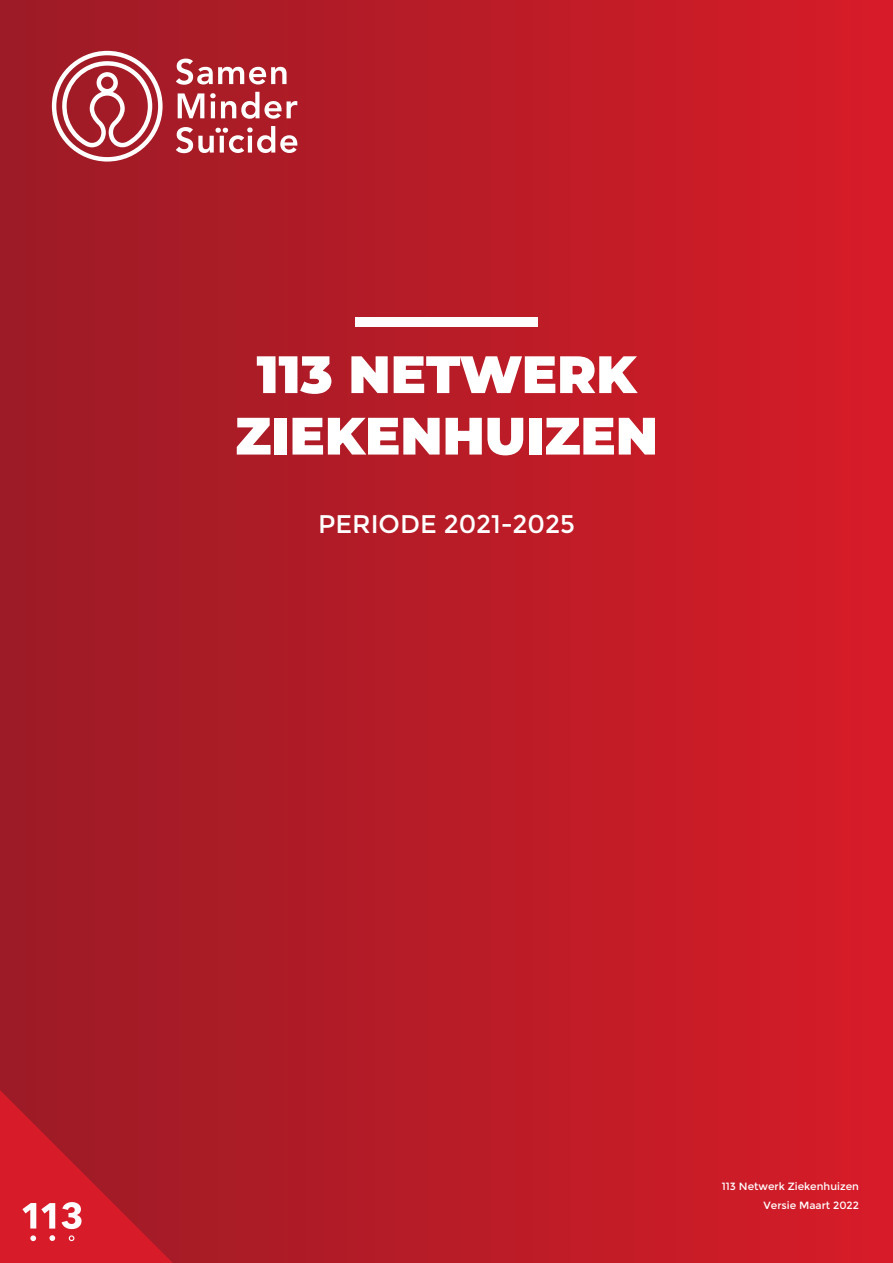
<style>
.page{position:relative;width:893px;height:1263px;background:#fff}
.page>*{position:absolute;margin:0;border:0;box-sizing:border-box;transform-origin:0 0}
.t1{font:900 52.5px/61.5px "Montserrat";color:#fff;text-align:center}
.t2{font:25.5px "Montserrat";color:#fff}
.t3{font:10.5px/19.5px "Montserrat";color:#fff;text-align:right}
</style>
<div class="page">
<div style="left:0;top:0;width:893px;height:1263px;background:linear-gradient(to right,#9b1b26,#d61c28)"></div>
<svg style="left:176px;top:59px;width:110px;height:26px"></svg>
<svg style="left:178px;top:93px;width:26px;height:25px"></svg>
<svg style="left:210px;top:92px;width:87px;height:27px"></svg>
<svg style="left:176px;top:126px;width:121px;height:27px"></svg>
<svg style="left:52px;top:51px;width:111px;height:111px"></svg>
<div style="left:355px;top:317px;width:183px;height:9px;background:#fefcfd"></div>
<svg style="left:0;top:1090px;width:173px;height:173px;background:#be202c"></svg>
<h1 class="t1" style="left:235px;top:342px;width:424px">113 NETWERK<br>ZIEKENHUIZEN</h1>
<h2 class="t2" style="left:318px;top:509px;width:258px">PERIODE 2021-2025</h2>
<p class="t3" style="left:722px;top:1176px;width:138px">113 Netwerk Ziekenhuizen<br>Versie Maart 2022</p>
</div>
